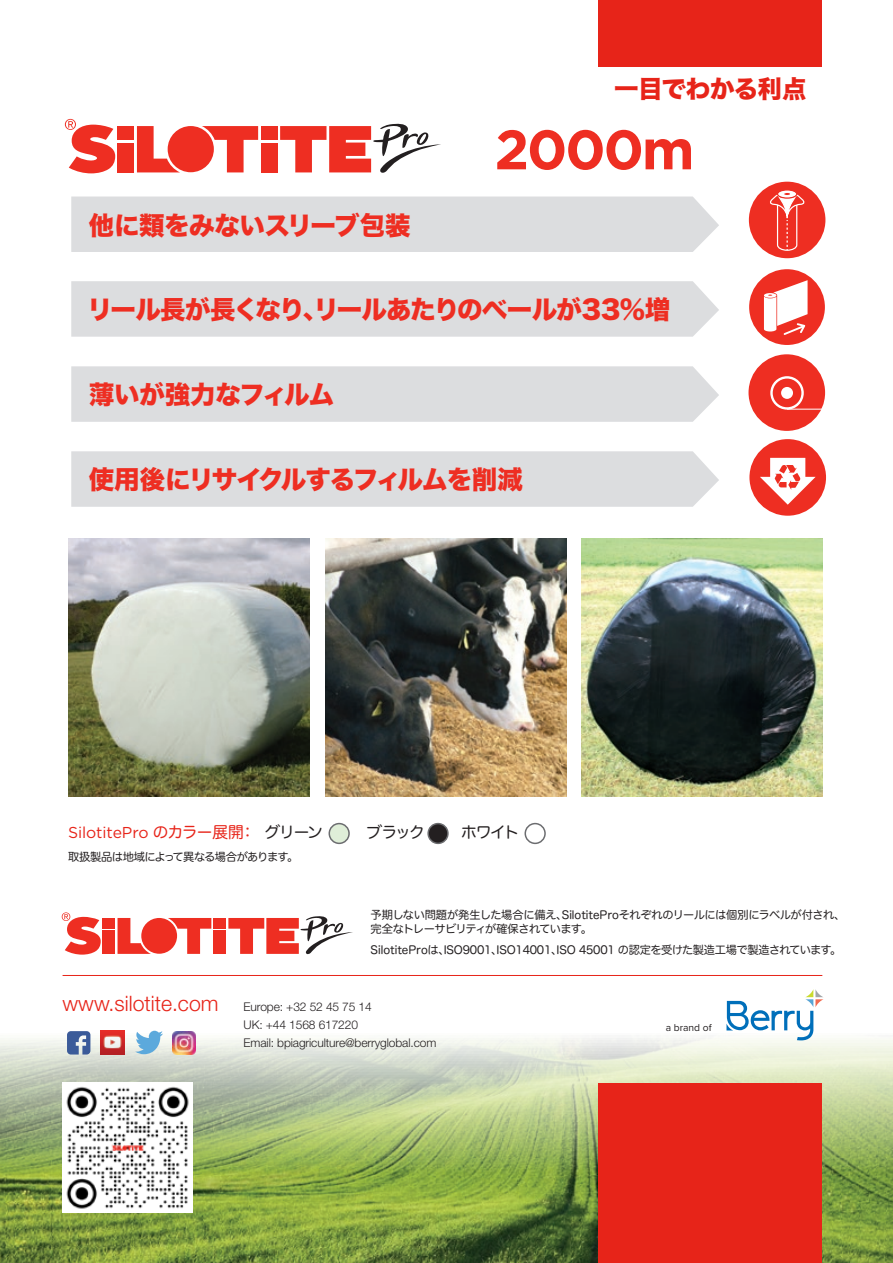
<style>
.page{position:relative;width:893px;height:1263px;background:#fff}
.page>*{position:absolute;margin:0;border:0;box-sizing:border-box;transform-origin:0 0}
.t1{font:700 55.5px "Gotham";letter-spacing:-.04em;color:#ee2e22}
.t2{font:25.5px "Hira Kaku Std N W8";letter-spacing:-.03em;color:#ee2e22}
.t3{font:25.5px "Hira Kaku Std N W8";letter-spacing:-.01em;color:#ee2e22}
.t4{font:24.6px "Hira Kaku Std W8";letter-spacing:-.025em;color:#e72419}
.t5{font:300 21.3px "Helvetica Neue LT";color:#e72419}
.t6{font:15.75px "Gotham";letter-spacing:-.005em;color:#e72419}
.t7{font:15.75px "Hira Maru Pro N W4";letter-spacing:-.1em;color:#231f20}
.t8{font:300 12px "Helvetica Neue LT";letter-spacing:-.01em;color:#231f20}
.t9{font:11.25px/14.2px "Hira Maru Pro N W4";letter-spacing:-.025em;color:#231f20}
.t10{font:11.25px "Hira Maru Pro N W4";letter-spacing:-.05em;color:#231f20}
.t11{font:10.35px "Proxima Nova";color:#231f20}
.s1{font-family:"Hira Maru Pro N W4"}
.s2{font-family:"Hira Maru Pro N W4";color:#231f20}
</style>
<div class="page">
<img style="left:0;top:822px;width:893px;height:441px">
<div style="left:598px;top:0;width:224px;height:67px;background:#e72419"></div>
<div style="left:598px;top:1083px;width:224px;height:180px;background:#e72419"></div>
<hr style="left:63px;top:975px;width:759px;height:1px;background:#e72419">
<svg style="left:726px;top:989px;width:97px;height:51px"></svg>
<img style="left:581px;top:539px;width:241px;height:257px">
<img style="left:68px;top:539px;width:241px;height:257px">
<img style="left:325px;top:539px;width:241px;height:257px">
<div style="left:329px;top:823px;width:20px;height:20px;background:#dfeed8;border-radius:50%"></div>
<div style="left:329px;top:823px;width:21px;height:21px;border:2px solid #6c6d70;border-radius:50%"></div>
<div style="left:428px;top:823px;width:20px;height:20px;background:#231f20;border-radius:50%"></div>
<div style="left:427px;top:823px;width:22px;height:21px;border:2px solid #6c6d70;border-radius:50%"></div>
<div style="left:525px;top:823px;width:20px;height:20px;background:#fff;border-radius:50%"></div>
<div style="left:524px;top:823px;width:22px;height:21px;border:2px solid #6c6d70;border-radius:50%"></div>
<div style="left:261px;top:126px;width:16px;height:14px;background:#ee2e22"></div>
<div style="left:261px;top:143px;width:16px;height:29px;background:#ee2e22"></div>
<div style="left:117px;top:126px;width:17px;height:14px;background:#ee2e22"></div>
<div style="left:117px;top:143px;width:17px;height:29px;background:#ee2e22"></div>
<svg style="left:202px;top:126px;width:56px;height:46px"></svg>
<svg style="left:137px;top:126px;width:43px;height:46px"></svg>
<div style="left:168px;top:126px;width:46px;height:46px;background:#ee2e22;border-radius:50%"></div>
<svg style="left:280px;top:123px;width:161px;height:50px"></svg>
<svg style="left:65px;top:119px;width:50px;height:54px"></svg>
<div style="left:213px;top:918px;width:13px;height:11px;background:#ee2e22"></div>
<div style="left:213px;top:931px;width:13px;height:23px;background:#ee2e22"></div>
<div style="left:102px;top:918px;width:13px;height:11px;background:#ee2e22"></div>
<div style="left:102px;top:931px;width:13px;height:23px;background:#ee2e22"></div>
<svg style="left:168px;top:918px;width:43px;height:36px"></svg>
<svg style="left:118px;top:918px;width:33px;height:36px"></svg>
<div style="left:141px;top:918px;width:36px;height:36px;background:#ee2e22;border-radius:50%"></div>
<svg style="left:228px;top:916px;width:125px;height:39px"></svg>
<svg style="left:62px;top:912px;width:39px;height:43px"></svg>
<div style="left:71px;top:196px;width:648px;height:56px;background:#dcdddf"></div>
<div style="left:71px;top:281px;width:648px;height:56px;background:#dcdddf"></div>
<div style="left:71px;top:366px;width:648px;height:56px;background:#dcdddf"></div>
<div style="left:71px;top:451px;width:648px;height:56px;background:#dcdddf"></div>
<div style="left:749px;top:182px;width:76px;height:76px;background:#ee2e22;border-radius:50%"></div>
<svg style="left:777px;top:190px;width:20px;height:8px"></svg>
<div style="left:777px;top:189px;width:20px;height:10px;border:1px solid #ee2e22;border-radius:50%"></div>
<svg style="left:763px;top:193px;width:48px;height:58px"></svg>
<div style="left:748px;top:354px;width:77px;height:77px;background:#ee2e22;border-radius:50%"></div>
<div style="left:770px;top:376px;width:34px;height:34px;border:2px solid #fff;border-radius:50%"></div>
<div style="left:781px;top:387px;width:12px;height:12px;background:#fff;border-radius:50%"></div>
<hr style="left:787px;top:409px;width:40px;height:1px;background:#fff">
<svg style="left:749px;top:269px;width:76px;height:76px"></svg>
<div style="left:749px;top:439px;width:77px;height:77px;background:#ee2e22;border-radius:50%"></div>
<svg style="left:760px;top:458px;width:56px;height:47px"></svg>
<svg style="left:67px;top:1031px;width:23px;height:23px"></svg>
<img style="left:172px;top:1031px;width:24px;height:23px">
<svg style="left:135px;top:1031px;width:28px;height:23px"></svg>
<img style="left:101px;top:1031px;width:24px;height:23px">
<img style="left:62px;top:1083px;width:130px;height:130px">
<p class="t4" style="left:614px;top:75px;width:194px">一目でわかる利点</p>
<p class="t2" style="left:89px;top:211px;width:323px">他に類をみないスリーブ包装</p>
<p class="t1" style="left:495px;top:113px;width:201px">2000m</p>
<p class="t2" style="left:87px;top:295px;width:584px">リール長が長くなり、リールあたりのベールが33%増</p>
<p class="t3" style="left:89px;top:381px;width:247px">薄いが強力なフィルム</p>
<p class="t2" style="left:89px;top:466px;width:435px">使用後にリサイクルするフィルムを削減</p>
<p class="t6" style="left:68px;top:823px;width:256px">SilotitePro <span class="s1">のカラー展開：</span><span class="s2">グリーン</span></p>
<p class="t7" style="left:367px;top:819px;width:60px">ブラック</p>
<p class="t7" style="left:461px;top:819px;width:60px">ホワイト</p>
<p class="t10" style="left:68px;top:847px;width:232px">取扱製品は地域によって異なる場合があります。</p>
<p class="t9" style="left:371px;top:907px;width:476px">予期しない問題が発生した場合に備え、SilotiteProそれぞれのリールには個別にラベルが付され、完全なトレーサビリティが確保されています。</p>
<p class="t9" style="left:371px;top:942px;width:472px">SilotiteProは、ISO9001、ISO14001、ISO 45001 の認定を受けた製造工場で製造されています。</p>
<p class="t5" style="left:63px;top:990px;width:157px">www.silotite.com</p>
<p class="t8" style="left:244px;top:999px;width:130px">Europe: +32 52 45 75 14</p>
<p class="t8" style="left:244px;top:1017px;width:116px">UK: +44 1568 617220</p>
<p class="t8" style="left:244px;top:1036px;width:194px">Email: bpiagriculture@berryglobal.com</p>
<p class="t11" style="left:666px;top:1020px;width:47px">a brand of</p>
</div>
